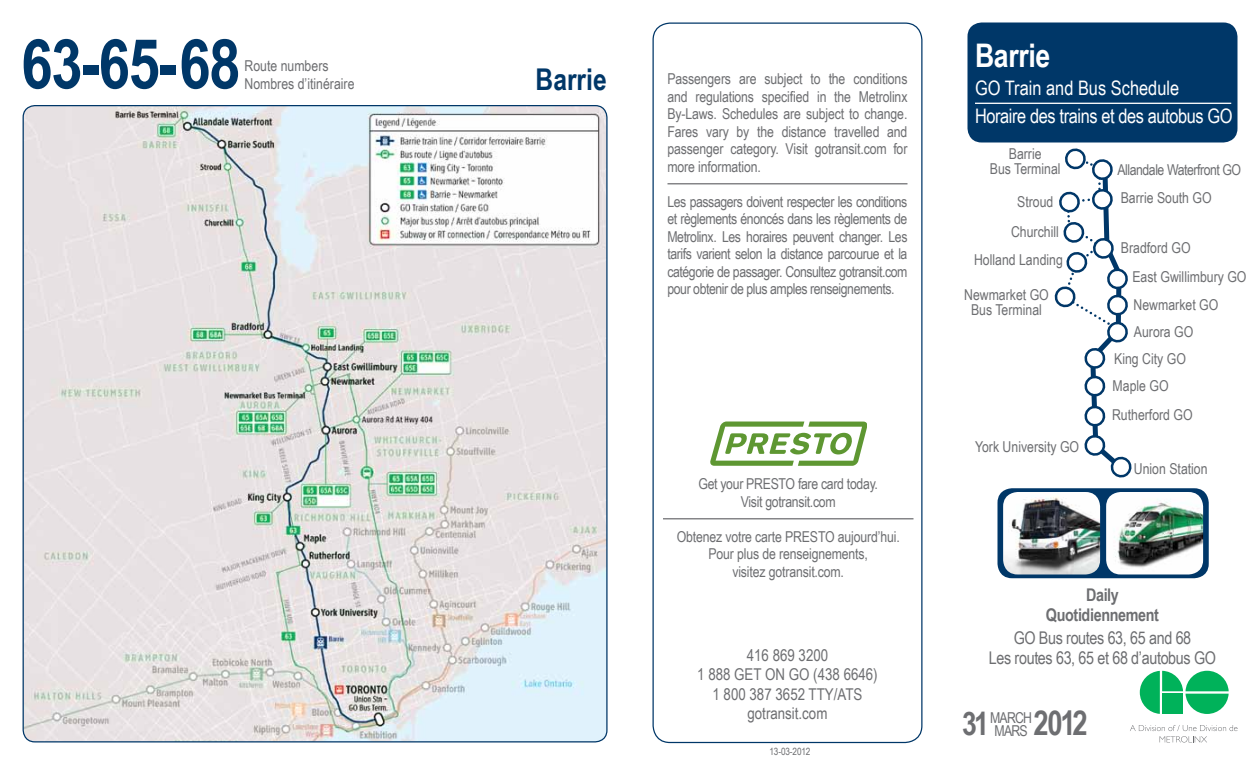
<style>
.page{position:relative;width:1260px;height:765px;background:#fff}
.page>*{position:absolute;margin:0;border:0;box-sizing:border-box;transform-origin:0 0}
.t1{font:700 68.75px "Arial Narrow";color:#003768}
.t2{font:700 34.38px "Arial Narrow";color:#6d6e71}
.t3{font:700 32.5px "Arial Narrow";letter-spacing:-.01em;color:#fff}
.t4{font:700 30px "Arial Narrow";color:#003768}
.t5{font:20px/27.5px "Arial Narrow";letter-spacing:-.02em;color:#fff}
.t6{font:17.5px/20px "Arial Narrow";letter-spacing:-.02em;color:#6d6e71;text-align:center}
.t7{font:700 17.5px/20px "Arial Narrow";letter-spacing:-.02em;color:#6d6e71;text-align:center}
.t8{font:16.25px/19.5px "Arial Narrow";color:#6d6e71;text-align:center}
.t9{font:15px/17.5px "Arial Narrow";letter-spacing:-.01em;color:#6d6e71;text-align:center}
.t10{font:15px "Arial Narrow";letter-spacing:-.03em;color:#6d6e71}
.t11{font:15px/13.1px "Arial Narrow";letter-spacing:-.05em;color:#6d6e71;text-align:right}
.t12{font:10px "Arial Narrow";letter-spacing:-.01em;color:#6d6e71}
.s1{font-weight:700;font-size:32.5px}
</style>
<div class="page">
<img style="left:23px;top:106px;width:584px;height:636px">
<div style="left:968px;top:22px;width:270px;height:120px;background:#003768;border-radius:14px"></div>
<hr style="left:975px;top:103px;width:256px;height:1px;background:#fff">
<hr style="left:668px;top:183px;width:240px;height:1px;background:#6d6e71">
<svg style="left:710px;top:422px;width:157px;height:44px"></svg>
<hr style="left:663px;top:518px;width:251px;height:1px;background:#6d6e71">
<div style="left:998px;top:488px;width:211px;height:90px;background:#003768;border-radius:15px"></div>
<img style="left:1106px;top:492px;width:97px;height:83px">
<img style="left:1003px;top:492px;width:97px;height:83px">
<svg style="left:1130px;top:725px;width:108px;height:17px"></svg>
<svg style="left:1140px;top:671px;width:89px;height:43px"></svg>
<svg style="left:1054px;top:148px;width:78px;height:330px"></svg>
<h1 class="t1" style="left:21px;top:12px;width:221px">63-65- 68</h1>
<p class="t9" style="left:245px;top:56px;width:112px;line-height:18px;text-align:left">Route numbers<br>Nombres d’itinéraire</p>
<h3 class="t4" style="left:536px;top:57px;width:73px">Barrie</h3>
<p class="t9" style="left:668px;top:70px;width:241px;text-align:justify">Passengers are subject to the conditions and regulations specified in the Metrolinx By-Laws. Schedules are subject to change.<br>Fares vary by the distance travelled and passenger category. Visit gotransit.com for more information.</p>
<p class="t9" style="left:668px;top:192px;width:242px;text-align:justify">Les passagers doivent respecter les conditions et règlements énoncés dans les règlements de Metrolinx. Les horaires peuvent changer. Les tarifs varient selon la distance parcourue et la catégorie de passager. Consultez gotransit.com pour obtenir de plus amples renseignements.</p>
<p class="t9" style="left:698px;top:475px;width:181px">Get your PRESTO fare card today.<br>Visit gotransit.com</p>
<p class="t9" style="left:677px;top:527px;width:225px">Obtenez votre carte PRESTO aujourd’hui.<br>Pour plus de renseignements,<br>visitez gotransit.com.</p>
<p class="t8" style="left:697px;top:645px;width:182px">416 869 3200<br>1 888 GET ON GO (438 6646)<br>1 800 387 3652 TTY/ATS gotransit.com</p>
<p class="t12" style="left:769px;top:744px;width:43px">13-03-2012</p>
<h3 class="t3" style="left:975px;top:31px;width:77px">Barrie</h3>
<h3 class="t5" style="left:975px;top:74px;width:259px">GO Train and Bus Schedule<br>Horaire des trains et des autobus GO</h3>
<p class="t9" style="left:990px;top:146px;width:72px;line-height:15px">Barrie<br>Bus Terminal</p>
<p class="t9" style="left:1017px;top:192px;width:38px">Stroud</p>
<p class="t9" style="left:1011px;top:222px;width:49px">Churchill</p>
<p class="t9" style="left:974px;top:251px;width:90px">Holland Landing</p>
<p class="t9" style="left:964px;top:287px;width:86px;line-height:15px">Newmarket GO<br>Bus Terminal</p>
<p class="t9" style="left:975px;top:438px;width:106px">York University GO</p>
<p class="t10" style="left:1118px;top:158px;width:125px">Allandale Waterfront GO</p>
<p class="t9" style="left:1121px;top:189px;width:92px">Barrie South GO</p>
<p class="t9" style="left:1121px;top:239px;width:71px">Bradford GO</p>
<p class="t9" style="left:1132px;top:267px;width:116px">East Gwillimbury GO</p>
<p class="t9" style="left:1134px;top:295px;width:86px">Newmarket GO</p>
<p class="t9" style="left:1134px;top:323px;width:61px">Aurora GO</p>
<p class="t9" style="left:1114px;top:350px;width:73px">King City GO</p>
<p class="t9" style="left:1113px;top:377px;width:58px">Maple GO</p>
<p class="t9" style="left:1112px;top:406px;width:82px">Rutherford GO</p>
<p class="t9" style="left:1134px;top:459px;width:75px">Union Station</p>
<p class="t7" style="left:1046px;top:584px;width:115px">Daily<br>Quotidiennement</p>
<p class="t6" style="left:989px;top:627px;width:229px">GO Bus routes 63, 65 and 68<br>Les routes 63, 65 et 68 d’autobus GO</p>
<p class="t11" style="left:962px;top:711px;width:72px"><span class="s1">31</span>March mars</p>
<h2 class="t2" style="left:1033px;top:697px;width:56px">2012</h2>
</div>
